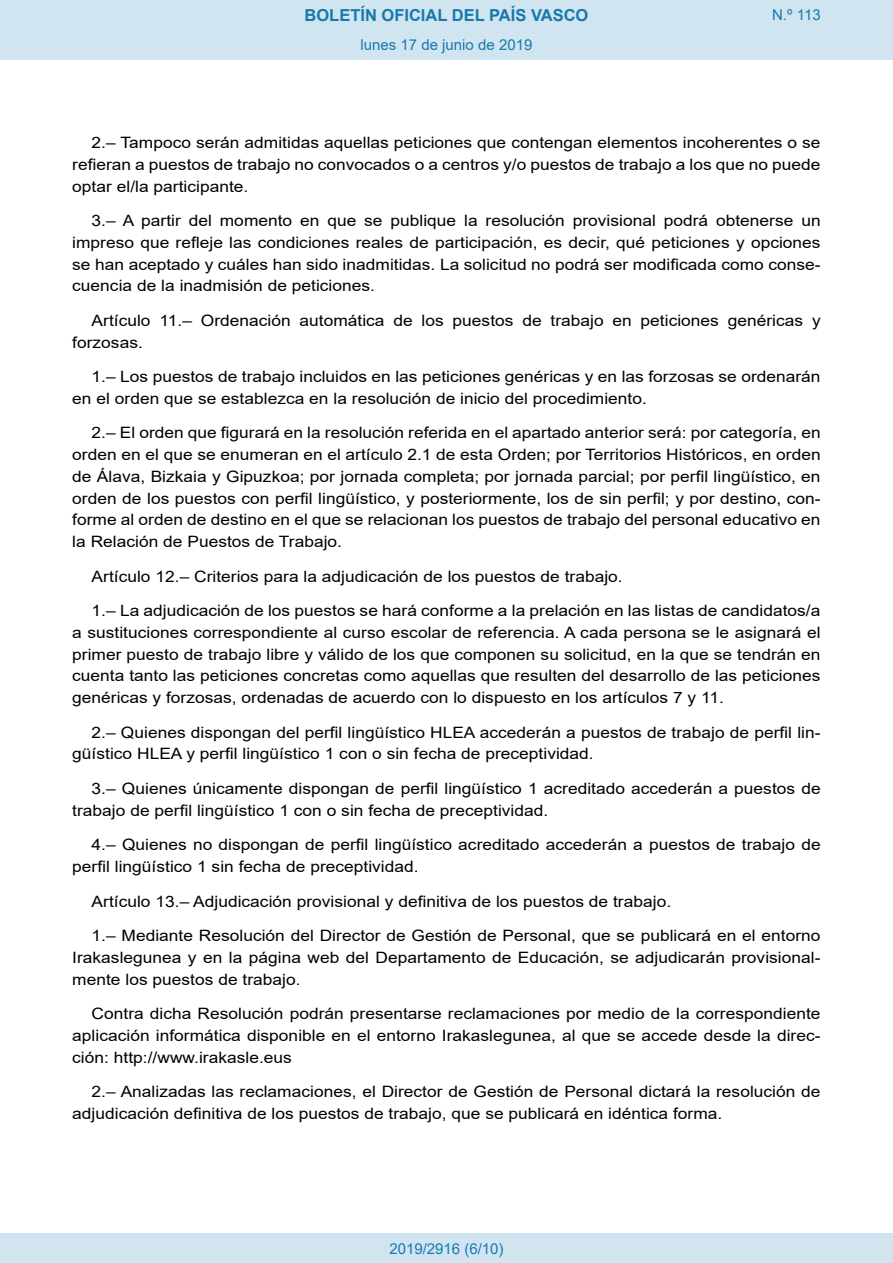
<style>
.page{position:relative;width:893px;height:1263px;background:#fff}
.page>*{position:absolute;margin:0;border:0;box-sizing:border-box;transform-origin:0 0}
.t1{font:700 16.5px "Arial";color:#1879ad}
.BOPVDetalle{font:15.6px/21.8px "Arial";color:#000;text-align:justify;scale:1.11 1}
.Paginacion_Centro{font:15px "Arial";color:#1879ad}
</style>
<div class="page">
<div style="left:0;top:0;width:893px;height:60px;background:#d0e5f0"></div>
<div style="left:0;top:1233px;width:893px;height:30px;background:#d0e5f0"></div>
<p class="t1" style="left:305px;top:3px;width:285px">BOLETÍN OFICIAL DEL PAÍS VASCO</p>
<p class="Paginacion_Centro" style="left:361px;top:35px;width:173px">lunes 17 de junio de 2019</p>
<p class="Paginacion_Centro" style="left:772px;top:5px;width:50px">N.º 113</p>
<p class="BOPVDetalle" style="left:72px;top:132px;width:676px;text-indent:19px">2.– Tampoco serán admitidas aquellas peticiones que contengan elementos incoherentes o se refieran a puestos de trabajo no convocados o a centros y/o puestos de trabajo a los que no puede optar el/la participante.</p>
<p class="BOPVDetalle" style="left:72px;top:210px;width:676px;text-indent:19px">3.– A partir del momento en que se publique la resolución provisional podrá obtenerse un impreso que refleje las condiciones reales de participación, es decir, qué peticiones y opciones se han aceptado y cuáles han sido inadmitidas. La solicitud no podrá ser modificada como conse&shy;cuencia de la inadmisión de peticiones.</p>
<p class="BOPVDetalle" style="left:72px;top:309px;width:676px;text-indent:19px">Artículo 11.– Ordenación automática de los puestos de trabajo en peticiones genéricas y forzosas.</p>
<p class="BOPVDetalle" style="left:72px;top:366px;width:676px;text-indent:19px">1.– Los puestos de trabajo incluidos en las peticiones genéricas y en las forzosas se ordenarán en el orden que se establezca en la resolución de inicio del procedimiento.</p>
<p class="BOPVDetalle" style="left:72px;top:422px;width:676px;text-indent:19px">2.– El orden que figurará en la resolución referida en el apartado anterior será: por categoría, en orden en el que se enumeran en el artículo 2.1 de esta Orden; por Territorios Históricos, en orden de Álava, Bizkaia y Gipuzkoa; por jornada completa; por jornada parcial; por perfil lingüístico, en orden de los puestos con perfil lingüístico, y posteriormente, los de sin perfil; y por destino, con&shy;forme al orden de destino en el que se relacionan los puestos de trabajo del personal educativo en la Relación de Puestos de Trabajo.</p>
<p class="BOPVDetalle" style="left:92px;top:565px;width:480px">Artículo 12.– Criterios para la adjudicación de los puestos de trabajo.</p>
<p class="BOPVDetalle" style="left:72px;top:600px;width:676px;text-indent:19px">1.– La adjudicación de los puestos se hará conforme a la prelación en las listas de candidatos/a a sustituciones correspondiente al curso escolar de referencia. A cada persona se le asignará el primer puesto de trabajo libre y válido de los que componen su solicitud, en la que se tendrán en cuenta tanto las peticiones concretas como aquellas que resulten del desarrollo de las peticiones genéricas y forzosas, ordenadas de acuerdo con lo dispuesto en los artículos 7 y 11.</p>
<p class="BOPVDetalle" style="left:72px;top:721px;width:676px;text-indent:19px">2.– Quienes dispongan del perfil lingüístico HLEA accederán a puestos de trabajo de perfil lin&shy;güístico HLEA y perfil lingüístico 1 con o sin fecha de preceptividad.</p>
<p class="BOPVDetalle" style="left:72px;top:777px;width:676px;text-indent:19px">3.– Quienes únicamente dispongan de perfil lingüístico 1 acreditado accederán a puestos de trabajo de perfil lingüístico 1 con o sin fecha de preceptividad.</p>
<p class="BOPVDetalle" style="left:72px;top:834px;width:676px;text-indent:19px">4.– Quienes no dispongan de perfil lingüístico acreditado accederán a puestos de trabajo de perfil lingüístico 1 sin fecha de preceptividad.</p>
<p class="BOPVDetalle" style="left:92px;top:890px;width:524px">Artículo 13.– Adjudicación provisional y definitiva de los puestos de trabajo.</p>
<p class="BOPVDetalle" style="left:72px;top:924px;width:676px;text-indent:19px">1.– Mediante Resolución del Director de Gestión de Personal, que se publicará en el entorno Irakaslegunea y en la página web del Departamento de Educación, se adjudicarán provisional&shy;mente los puestos de trabajo.</p>
<p class="BOPVDetalle" style="left:72px;top:1002px;width:676px;text-indent:19px">Contra dicha Resolución podrán presentarse reclamaciones por medio de la correspondiente aplicación informática disponible en el entorno Irakaslegunea, al que se accede desde la direc&shy;ción: http://www.irakasle.eus</p>
<p class="BOPVDetalle" style="left:72px;top:1080px;width:676px;text-indent:19px">2.– Analizadas las reclamaciones, el Director de Gestión de Personal dictará la resolución de adjudicación definitiva de los puestos de trabajo, que se publicará en idéntica forma.</p>
<p class="Paginacion_Centro" style="left:389px;top:1238px;width:116px">2019/2916 (6/10)</p>
</div>
